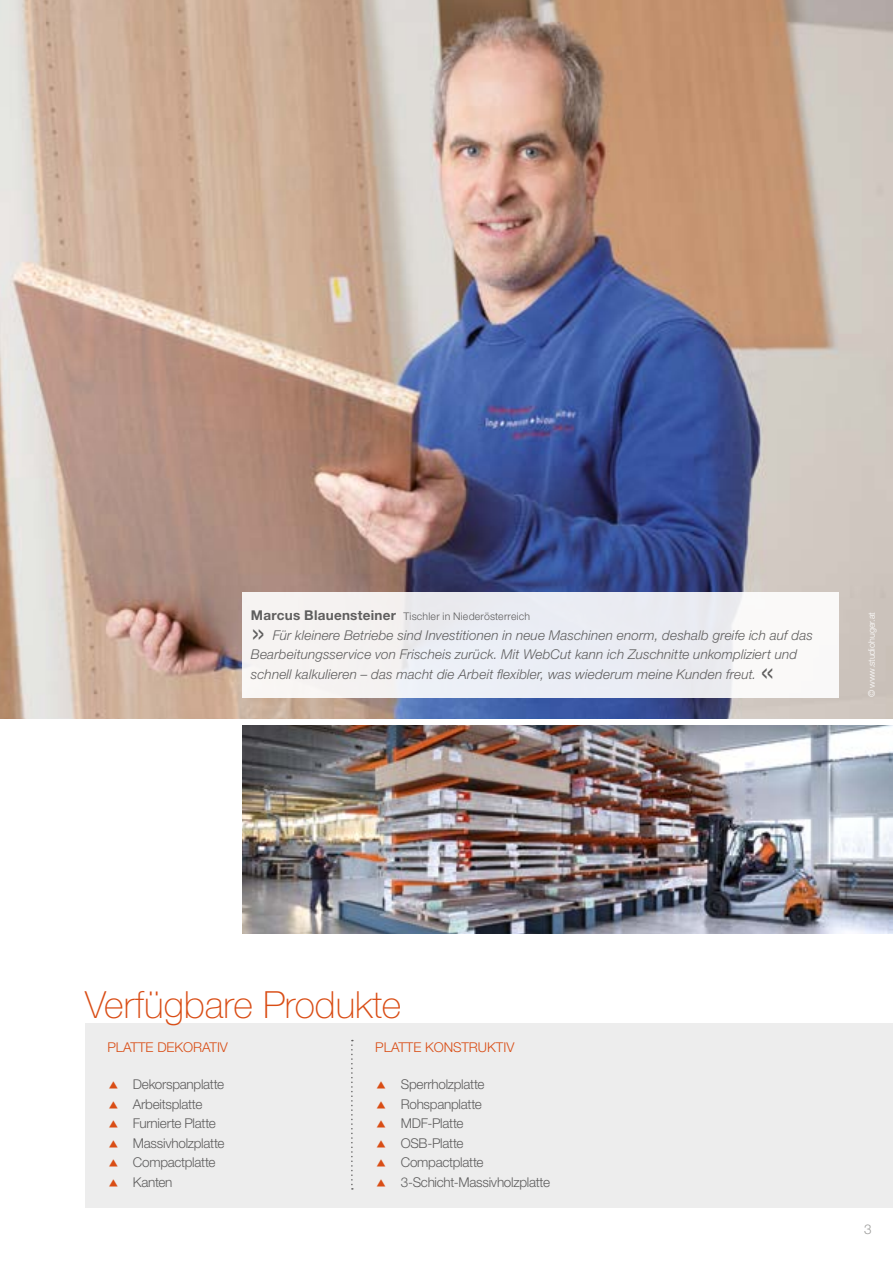
<style>
.page{position:relative;width:893px;height:1263px;background:#fff}
.page>*{position:absolute;margin:0;border:0;box-sizing:border-box;transform-origin:0 0}
.t1{font:100 37.5px "Helvetica Neue LTW1 G";color:#d94d15}
.t2{font:300 34.5px "Helvetica Neue LTW1 G";color:#5f5e5e}
.t3{font:italic 300 13.5px/19.5px "Helvetica Neue LTW1 G";letter-spacing:.01em;color:#5f5e5e}
.t4{font:300 13.5px/19.5px "Helvetica Neue LTW1 G";letter-spacing:-.02em;color:#5f5e5e}
.t5{font:300 13.5px "Helvetica Neue LTW1 G";color:#d94d15}
.t6{font:300 13.5px "Helvetica Neue LTW1 G";color:#9d9d9c}
.t7{font:300 10.5px "Helvetica Neue LTW1 G";letter-spacing:.02em;color:#5f5e5e}
.t8{font:300 9px "Helvetica Neue LTW1 G";letter-spacing:-.005em;color:#fff}
.s1{font-weight:700;font-size:13.5px}
</style>
<div class="page">
<div style="left:85px;top:1023px;width:808px;height:185px;background:#ededed"></div>
<svg style="left:351px;top:1040px;width:2px;height:149px"></svg>
<img style="left:0;top:0;width:893px;height:719px">
<img style="left:242px;top:725px;width:651px;height:208px">
<div style="left:242px;top:592px;width:597px;height:105px;background:linear-gradient(to right,#f0eff1,#f0f1f6)"></div>
<p class="t7" style="left:251px;top:610px;width:281px"><span class="s1">Marcus Blauensteiner</span> Tischler in Niederösterreich</p>
<h2 class="t2" style="left:251px;top:611px;width:16px">»</h2>
<p class="t3" style="left:251px;top:625px;width:564px;text-indent:22px">Für kleinere Betriebe sind Investitionen in neue Maschinen enorm, deshalb greife ich auf das<br>Bearbeitungsservice von Frischeis zurück. Mit WebCut kann ich Zuschnitte unkompliziert und schnell kalkulieren – das macht die Arbeit flexibler, was wiederum meine Kunden freut.</p>
<h2 class="t2" style="left:760px;top:650px;width:16px">«</h2>
<p class="t8" style="left:866px;top:697px;width:87px;rotate:-90deg">© www.studiohuger.at</p>
<h1 class="t1" style="left:85px;top:982px;width:318px">Verfügbare Produkte</h1>
<p class="t5" style="left:107px;top:1039px;width:122px">PLATTE DEKORATIV</p>
<p class="t4" style="left:133px;top:1074px;width:93px">Dekorspanplatte<br>Arbeitsplatte<br>Furnierte Platte<br>Massivholzplatte<br>Compactplatte<br>Kanten</p>
<p class="t5" style="left:375px;top:1039px;width:141px">PLATTE KONSTRUKTIV</p>
<p class="t4" style="left:401px;top:1074px;width:151px">Sperrholzplatte<br>Rohspanplatte<br>MDF-Platte<br>OSB-Platte<br>Compactplatte<br>3-Schicht-Massivholzplatte</p>
<p class="t6" style="left:864px;top:1221px;width:9px">3</p>
</div>
